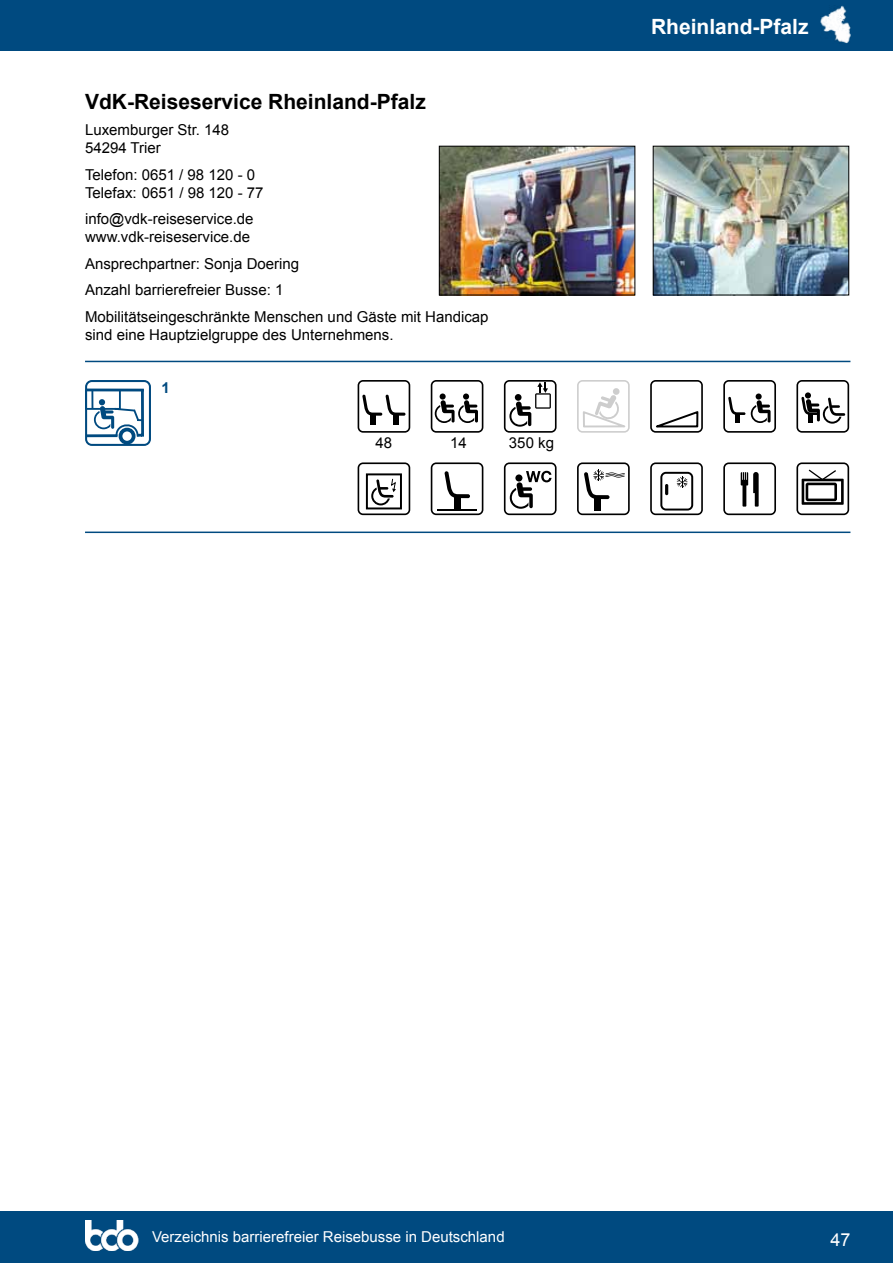
<style>
.page{position:relative;width:893px;height:1263px;background:#fff}
.page>*{position:absolute;margin:0;border:0;box-sizing:border-box;transform-origin:0 0}
.t1{font:700 21px "Arial";color:#000}
.t2{font:700 21px "Arial";color:#fff}
.t3{font:18px "Arial";color:#fff}
.t4{font:15px/18px "Arial";color:#000}
.t5{font:15px "Arial";color:#fff}
.t6{font:700 15px "Arial";color:#004a80}
</style>
<div class="page">
<div style="left:0;top:0;width:893px;height:51px;background:#004a80"></div>
<div style="left:0;top:1212px;width:893px;height:51px;background:#004a80"></div>
<img style="left:85px;top:1220px;width:54px;height:30px">
<img style="left:821px;top:5px;width:29px;height:39px">
<hr style="left:85px;top:361px;width:765px;height:1px;background:#004a80">
<img style="left:441px;top:148px;width:192px;height:145px">
<div style="left:439px;top:146px;width:196px;height:149px;border:1px solid #000"></div>
<img style="left:655px;top:148px;width:192px;height:145px">
<div style="left:653px;top:146px;width:196px;height:149px;border:1px solid #000"></div>
<hr style="left:85px;top:531px;width:765px;height:2px;background:#004a80">
<svg style="left:85px;top:380px;width:66px;height:66px"></svg>
<svg style="left:504px;top:462px;width:53px;height:53px"></svg>
<svg style="left:577px;top:462px;width:53px;height:53px"></svg>
<svg style="left:650px;top:462px;width:53px;height:53px"></svg>
<svg style="left:796px;top:462px;width:53px;height:53px"></svg>
<svg style="left:723px;top:462px;width:53px;height:53px"></svg>
<svg style="left:358px;top:380px;width:52px;height:53px"></svg>
<div style="left:393px;top:415px;width:5px;height:10px;background:#000"></div>
<svg style="left:431px;top:380px;width:52px;height:53px"></svg>
<svg style="left:358px;top:462px;width:52px;height:53px"></svg>
<svg style="left:504px;top:380px;width:53px;height:53px"></svg>
<svg style="left:723px;top:380px;width:53px;height:53px"></svg>
<svg style="left:796px;top:380px;width:53px;height:53px"></svg>
<svg style="left:577px;top:380px;width:53px;height:53px"></svg>
<svg style="left:431px;top:462px;width:52px;height:53px"></svg>
<div style="left:454px;top:497px;width:7px;height:13px;background:#000"></div>
<hr style="left:437px;top:509px;width:40px;height:1px;background:#000">
<svg style="left:650px;top:380px;width:53px;height:53px"></svg>
<h1 class="t1" style="left:85px;top:87px;width:342px">VdK-Reiseservice Rheinland-Pfalz</h1>
<p class="t4" style="left:85px;top:121px;width:146px">Luxemburger Str. 148<br>54294 Trier</p>
<p class="t4" style="left:85px;top:166px;width:180px">Telefon: 0651 / 98 120 - 0<br>Telefax: 0651 / 98 120 - 77</p>
<p class="t4" style="left:85px;top:210px;width:170px">info@vdk-reiseservice.de www.vdk-reiseservice.de</p>
<p class="t4" style="left:85px;top:250px;width:405px;line-height:26.5px">Ansprechpartner: Sonja Doering<br>Anzahl barrierefreier Busse: 1<br>Mobilitätseingeschränkte Menschen und Gäste mit Handicap</p>
<p class="t4" style="left:85px;top:326px;width:310px">sind eine Hauptzielgruppe des Unternehmens.</p>
<p class="t6" style="left:162px;top:378px;width:10px">1</p>
<p class="t4" style="left:376px;top:434px;width:18px">48</p>
<p class="t4" style="left:450px;top:434px;width:18px">14</p>
<p class="t4" style="left:509px;top:434px;width:47px">350 kg</p>
<h1 class="t2" style="left:651px;top:13px;width:159px">Rheinland-Pfalz</h1>
<p class="t5" style="left:152px;top:1227px;width:354px">Verzeichnis barrierefreier Reisebusse in Deutschland</p>
<p class="t3" style="left:830px;top:1228px;width:22px">47</p>
</div>
